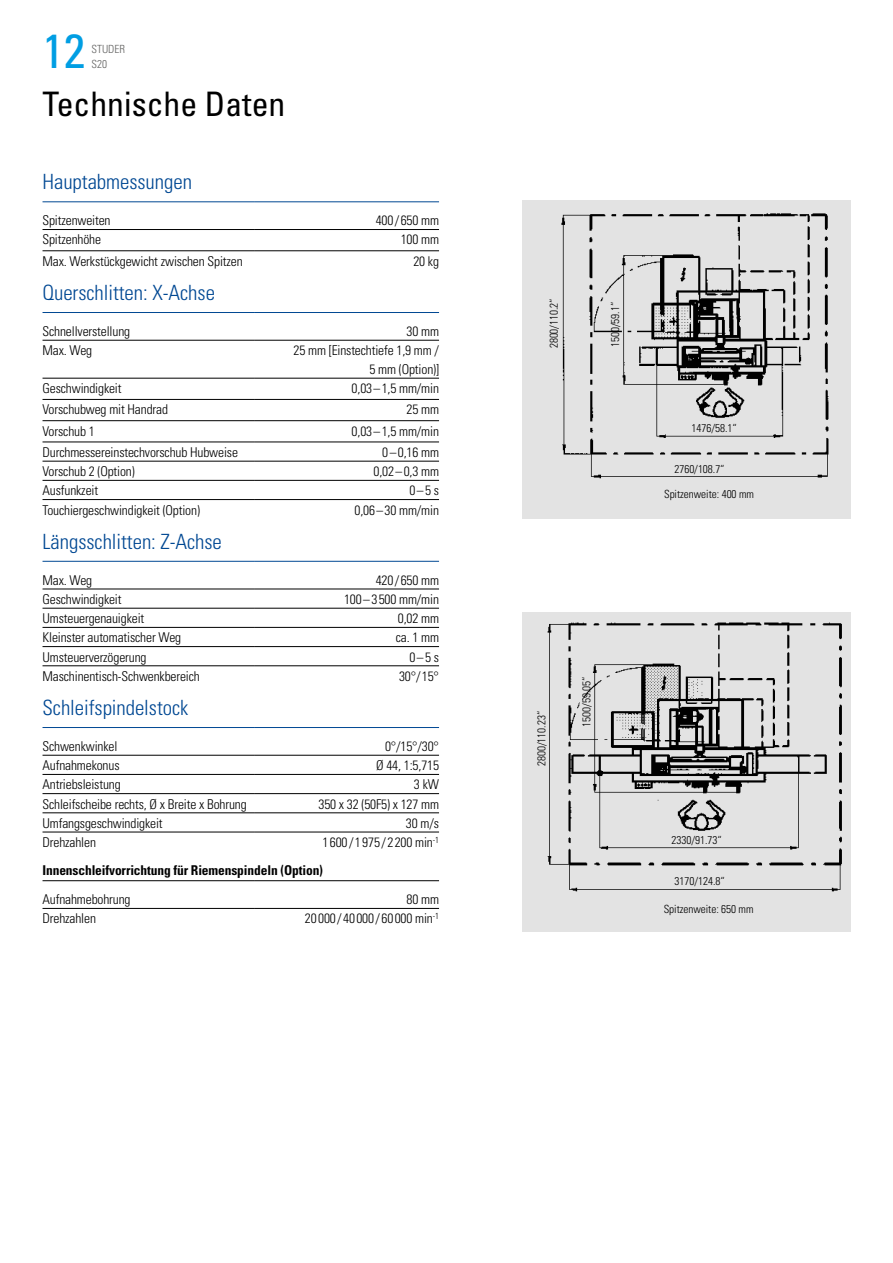
<style>
.page{position:relative;width:893px;height:1263px;background:#fff}
.page>*{position:absolute;margin:0;border:0;box-sizing:border-box;transform-origin:0 0}
.t1{font:condensed 48px "Univers LT";color:#009ee3}
.t2{font:condensed 33.75px "Univers LT";color:#000}
.t3{font:300 condensed 21px "Univers LT";letter-spacing:-.005em;color:#004893}
.t4{font:300 condensed 13.5px/18.8px "Univers LT";letter-spacing:-.01em;color:#000;text-align:right}
.t5{font:700 condensed 13.5px/27.8px "Univers LT";letter-spacing:-.01em;color:#000}
.t6{font:300 condensed 11.25px "Univers LT";letter-spacing:-.005em;color:#000}
.t7{font:300 condensed 11.25px/15px "Univers LT";color:#626261}
.s1{font-weight:300}
</style>
<div class="page">
<div style="left:522px;top:200px;width:328px;height:319px;background:#e3e3e3"></div>
<img style="left:561px;top:213px;width:268px;height:266px">
<div style="left:522px;top:613px;width:328px;height:318px;background:#e3e3e3"></div>
<img style="left:547px;top:622px;width:295px;height:270px">
<hr style="left:43px;top:420px;width:211px;height:1px;background:#000">
<hr style="left:254px;top:420px;width:185px;height:1px;background:#000">
<hr style="left:43px;top:608px;width:211px;height:1px;background:#000">
<hr style="left:254px;top:608px;width:185px;height:1px;background:#000">
<hr style="left:43px;top:627px;width:211px;height:1px;background:#000">
<hr style="left:254px;top:627px;width:185px;height:1px;background:#000">
<hr style="left:43px;top:646px;width:211px;height:1px;background:#000">
<hr style="left:254px;top:646px;width:185px;height:1px;background:#000">
<hr style="left:43px;top:812px;width:211px;height:1px;background:#000">
<hr style="left:254px;top:812px;width:185px;height:1px;background:#000">
<hr style="left:43px;top:201px;width:211px;height:1px;background:#004893">
<hr style="left:254px;top:201px;width:185px;height:1px;background:#004893">
<hr style="left:43px;top:229px;width:211px;height:1px;background:#000">
<hr style="left:254px;top:229px;width:185px;height:1px;background:#000">
<hr style="left:43px;top:250px;width:211px;height:1px;background:#000">
<hr style="left:254px;top:250px;width:185px;height:1px;background:#000">
<hr style="left:43px;top:312px;width:211px;height:1px;background:#004893">
<hr style="left:254px;top:312px;width:185px;height:1px;background:#004893">
<hr style="left:43px;top:340px;width:211px;height:1px;background:#000">
<hr style="left:254px;top:340px;width:185px;height:1px;background:#000">
<hr style="left:43px;top:378px;width:211px;height:1px;background:#000">
<hr style="left:254px;top:378px;width:185px;height:1px;background:#000">
<hr style="left:43px;top:499px;width:211px;height:1px;background:#000">
<hr style="left:254px;top:499px;width:185px;height:1px;background:#000">
<hr style="left:43px;top:561px;width:211px;height:1px;background:#004893">
<hr style="left:254px;top:561px;width:185px;height:1px;background:#004893">
<hr style="left:43px;top:589px;width:211px;height:1px;background:#000">
<hr style="left:254px;top:589px;width:185px;height:1px;background:#000">
<hr style="left:43px;top:665px;width:211px;height:1px;background:#000">
<hr style="left:254px;top:665px;width:185px;height:1px;background:#000">
<hr style="left:43px;top:399px;width:211px;height:1px;background:#000">
<hr style="left:254px;top:399px;width:185px;height:1px;background:#000">
<hr style="left:43px;top:755px;width:211px;height:1px;background:#000">
<hr style="left:254px;top:755px;width:185px;height:1px;background:#000">
<hr style="left:43px;top:832px;width:211px;height:1px;background:#000">
<hr style="left:254px;top:832px;width:185px;height:1px;background:#000">
<hr style="left:43px;top:908px;width:211px;height:1px;background:#000">
<hr style="left:254px;top:908px;width:185px;height:1px;background:#000">
<hr style="left:43px;top:727px;width:211px;height:1px;background:#004893">
<hr style="left:254px;top:727px;width:185px;height:1px;background:#004893">
<hr style="left:43px;top:880px;width:211px;height:1px;background:#000">
<hr style="left:254px;top:880px;width:185px;height:1px;background:#000">
<hr style="left:43px;top:480px;width:211px;height:1px;background:#000">
<hr style="left:254px;top:480px;width:185px;height:1px;background:#000">
<hr style="left:43px;top:442px;width:211px;height:1px;background:#000">
<hr style="left:254px;top:442px;width:185px;height:1px;background:#000">
<hr style="left:43px;top:461px;width:211px;height:1px;background:#000">
<hr style="left:254px;top:461px;width:185px;height:1px;background:#000">
<hr style="left:43px;top:774px;width:211px;height:1px;background:#000">
<hr style="left:254px;top:774px;width:185px;height:1px;background:#000">
<hr style="left:43px;top:793px;width:211px;height:1px;background:#000">
<hr style="left:254px;top:793px;width:185px;height:1px;background:#000">
<h1 class="t1" style="left:43px;top:20px;width:44px">12</h1>
<p class="t7" style="left:91px;top:41px;width:35px">STUDER<br>S20</p>
<h2 class="t2" style="left:43px;top:82px;width:244px">Technische Daten</h2>
<h3 class="t3" style="left:43px;top:169px;width:151px">Hauptabmessungen</h3>
<p class="t4" style="left:43px;top:211px;width:70px">Spitzenweiten</p>
<p class="t4" style="left:376px;top:211px;width:65px">400/650 mm</p>
<p class="t4" style="left:43px;top:230px;width:60px">Spitzenhöhe</p>
<p class="t4" style="left:401px;top:230px;width:40px">100 mm</p>
<p class="t4" style="left:43px;top:252px;width:202px">Max. Werkstückgewicht zwischen Spitzen</p>
<p class="t4" style="left:413px;top:252px;width:27px">20 kg</p>
<h3 class="t3" style="left:43px;top:280px;width:174px">Querschlitten: X-Achse</h3>
<p class="t4" style="left:43px;top:322px;width:89px">Schnellverstellung</p>
<p class="t4" style="left:407px;top:322px;width:34px">30 mm</p>
<p class="t4" style="left:43px;top:341px;width:51px">Max. Weg</p>
<p class="t4" style="left:294px;top:341px;width:147px">25 mm [Einstechtiefe 1,9 mm /<br>5 mm (Option)]</p>
<p class="t4" style="left:43px;top:379px;width:81px">Geschwindigkeit</p>
<p class="t4" style="left:352px;top:379px;width:89px">0,03–1,5 mm/min</p>
<p class="t4" style="left:43px;top:400px;width:127px">Vorschubweg mit Handrad</p>
<p class="t4" style="left:407px;top:400px;width:34px">25 mm</p>
<p class="t4" style="left:43px;top:421px;width:54px">Vorschub 1</p>
<p class="t4" style="left:352px;top:421px;width:89px">0,03–1,5 mm/min</p>
<p class="t4" style="left:43px;top:443px;width:197px">Durchmessereinstechvorschub Hubweise</p>
<p class="t4" style="left:382px;top:443px;width:58px">0–0,16 mm</p>
<p class="t4" style="left:43px;top:462px;width:94px">Vorschub 2 (Option)</p>
<p class="t4" style="left:374px;top:462px;width:67px">0,02–0,3 mm</p>
<p class="t4" style="left:43px;top:481px;width:57px">Ausfunkzeit</p>
<p class="t4" style="left:409px;top:481px;width:31px">0–5 s</p>
<p class="t4" style="left:43px;top:500px;width:159px">Touchiergeschwindigkeit (Option)</p>
<p class="t4" style="left:354px;top:500px;width:86px">0,06–30 mm/min</p>
<h3 class="t3" style="left:43px;top:528px;width:181px">Längsschlitten: Z-Achse</h3>
<p class="t4" style="left:43px;top:571px;width:51px">Max. Weg</p>
<p class="t4" style="left:376px;top:571px;width:65px">420/650 mm</p>
<p class="t4" style="left:43px;top:590px;width:81px">Geschwindigkeit</p>
<p class="t4" style="left:344px;top:590px;width:96px">100–3500 mm/min</p>
<p class="t4" style="left:43px;top:609px;width:103px">Umsteuergenauigkeit</p>
<p class="t4" style="left:398px;top:609px;width:43px">0,02 mm</p>
<p class="t4" style="left:43px;top:628px;width:140px">Kleinster automatischer Weg</p>
<p class="t4" style="left:396px;top:628px;width:45px">ca. 1 mm</p>
<p class="t4" style="left:43px;top:647px;width:106px">Umsteuerverzögerung</p>
<p class="t4" style="left:409px;top:647px;width:31px">0–5 s</p>
<p class="t4" style="left:43px;top:667px;width:159px">Maschinentisch-Schwenkbereich</p>
<p class="t4" style="left:399px;top:667px;width:42px">30°/15°</p>
<h3 class="t3" style="left:43px;top:695px;width:147px">Schleifspindelstock</h3>
<p class="t4" style="left:43px;top:737px;width:76px">Schwenkwinkel</p>
<p class="t4" style="left:385px;top:737px;width:55px">0°/15°/30°</p>
<p class="t4" style="left:43px;top:756px;width:79px">Aufnahmekonus</p>
<p class="t4" style="left:376px;top:756px;width:64px">Ø 44, 1:5,715</p>
<p class="t4" style="left:43px;top:775px;width:80px">Antriebsleistung</p>
<p class="t4" style="left:414px;top:775px;width:27px">3 kW</p>
<p class="t4" style="left:43px;top:794px;width:206px">Schleifscheibe rechts, Ø x Breite x Bohrung</p>
<p class="t4" style="left:318px;top:794px;width:122px">350 x 32 (50F5) x 127 mm</p>
<p class="t4" style="left:43px;top:814px;width:122px">Umfangsgeschwindigkeit</p>
<p class="t4" style="left:406px;top:814px;width:35px">30 m/s</p>
<p class="t4" style="left:43px;top:833px;width:55px">Drehzahlen</p>
<p class="t5" style="left:43px;top:828px;width:398px;text-indent:280px"><span class="s1">1600/1975/2200 min</span><sup>-1<br></sup>Innenschleifvorrichtung für Riemenspindeln (Option)</p>
<p class="t4" style="left:43px;top:890px;width:90px">Aufnahmebohrung</p>
<p class="t4" style="left:407px;top:890px;width:34px">80 mm</p>
<p class="t4" style="left:43px;top:909px;width:55px">Drehzahlen</p>
<p class="t4" style="left:305px;top:909px;width:136px">20000/40000/60000 min<sup>-1</sup></p>
<p class="t6" style="left:547px;top:348px;width:52px;rotate:-90deg">2800/110.2“</p>
<p class="t6" style="left:608px;top:347px;width:47px;rotate:-90deg">1500/59.1“</p>
<p class="t6" style="left:691px;top:421px;width:47px">1476/58.1“</p>
<p class="t6" style="left:674px;top:462px;width:52px">2760/108.7“</p>
<p class="t6" style="left:664px;top:487px;width:91px">Spitzenweite: 400 mm</p>
<p class="t6" style="left:535px;top:766px;width:57px;rotate:-90deg">2800/110.23“</p>
<p class="t6" style="left:580px;top:727px;width:52px;rotate:-90deg">1500/59.05“</p>
<p class="t6" style="left:671px;top:833px;width:52px">2330/91.73“</p>
<p class="t6" style="left:675px;top:874px;width:52px">3170/124.8“</p>
<p class="t6" style="left:664px;top:902px;width:91px">Spitzenweite: 650 mm</p>
</div>
